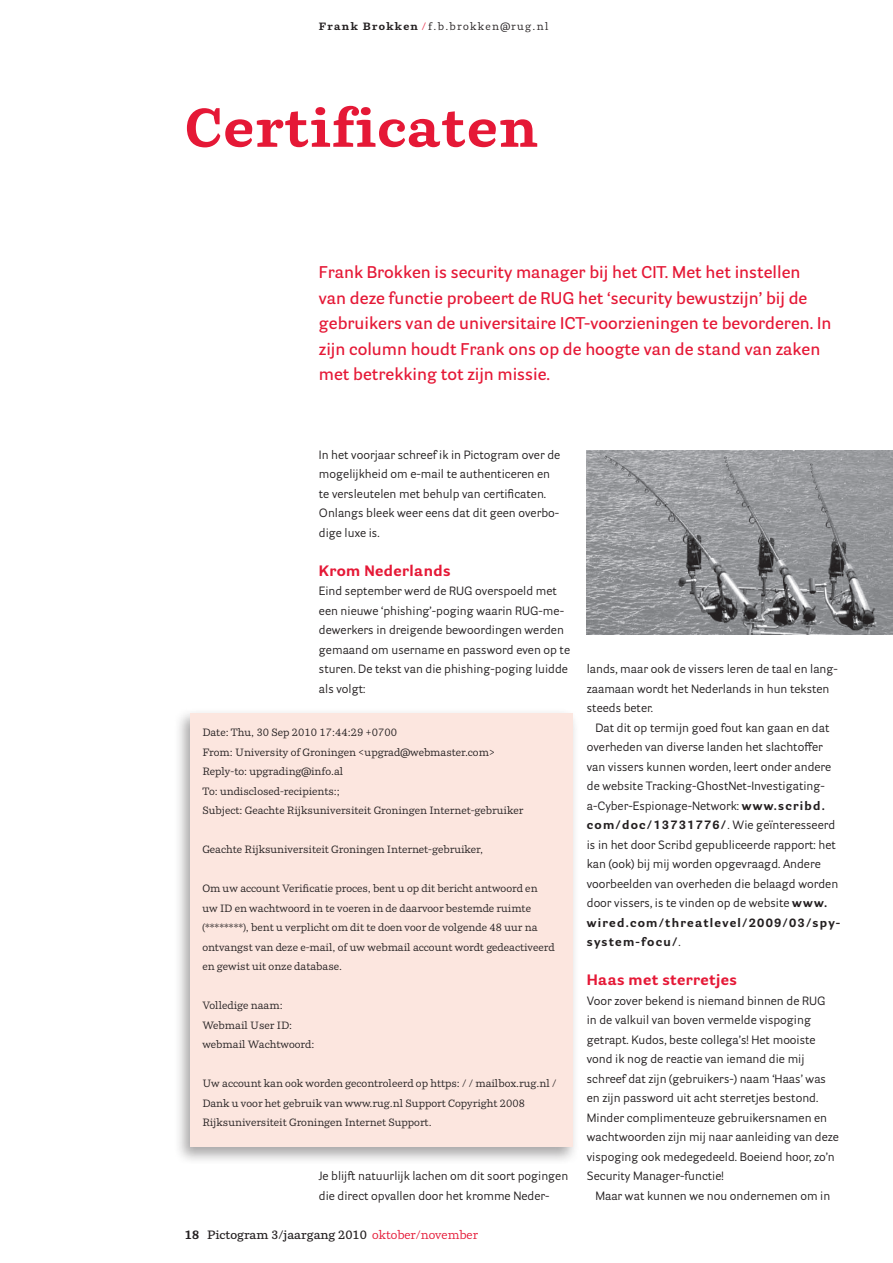
<style>
.page{position:relative;width:893px;height:1263px;background:#fff}
.page>*{position:absolute;margin:0;border:0;box-sizing:border-box;transform-origin:0 0}
.t1{font:700 54px "Parry";letter-spacing:.025em;color:#e51836}
.t2{font:600 16.5px/25.5px "Parry Grotesque";color:#e51836}
.t3{font:700 15px "Parry Grotesque";letter-spacing:.025em;color:#e51836}
.t4{font:12px/19.5px "Parry Grotesque";color:#231f20}
.t5{font:600 12px "Parry";color:#231f20}
.t6{font:10.5px/19.5px "Parry";color:#231f20}
.t7{font:10.5px "Parry";letter-spacing:.125em;color:#231f20}
.s1{font-weight:700}
.s2{color:#e51836}
.s3{font-weight:400;color:#e51836}
</style>
<div class="page">
<div style="left:173px;top:707px;width:407px;height:457px;background:#231f20;opacity:.4"></div>
<div style="left:191px;top:713px;width:382px;height:434px;background:#fce6df"></div>
<img style="left:587px;top:451px;width:306px;height:183px">
<p class="t7" style="left:319px;top:20px;width:231px"><span class="s1">Frank Brokken</span> <span class="s2">/</span> f.b.brokken@rug.nl</p>
<h1 class="t1" style="left:185px;top:93px;width:354px">Certificaten</h1>
<p class="t2" style="left:319px;top:259px;width:514px">Frank Brokken is security manager bij het CIT. Met het instellen van deze functie probeert de RUG het ‘security bewustzijn’ bij de gebruikers van de universitaire ICT-voorzieningen te bevorderen. In zijn column houdt Frank ons op de hoogte van de stand van zaken met betrekking tot zijn missie.</p>
<p class="t4" style="left:319px;top:445px;width:243px">In het voorjaar schreef ik in Pictogram over de mogelijkheid om e-mail te authenticeren en te versleutelen met behulp van certificaten.<br>Onlangs bleek weer eens dat dit geen overbo&shy;dige luxe is.</p>
<p class="t3" style="left:319px;top:561px;width:133px">Krom Nederlands</p>
<p class="t4" style="left:319px;top:581px;width:253px">Eind september werd de RUG overspoeld met een nieuwe ‘phishing’-poging waarin RUG-me&shy;dewerkers in dreigende bewoordingen werden gemaand om username en password even op te sturen. De tekst van die phishing-poging luidde als volgt:</p>
<p class="t6" style="left:202px;top:722px;width:322px">Date: Thu, 30 Sep 2010 17:44:29 +0700<br>From: University of Groningen &lt;upgrad@webmaster.com&gt; Reply-to: upgrading@info.al<br>To: undisclosed-recipients:;<br>Subject: Geachte Rijksuniversiteit Groningen Internet-gebruiker</p>
<p class="t6" style="left:202px;top:839px;width:282px">Geachte Rijksuniversiteit Groningen Internet-gebruiker,</p>
<p class="t6" style="left:202px;top:878px;width:354px">Om uw account Verificatie proces, bent u op dit bericht antwoord en uw ID en wachtwoord in te voeren in de daarvoor bestemde ruimte (********), bent u verplicht om dit te doen voor de volgende 48 uur na ontvangst van deze e-mail, of uw webmail account wordt gedeactiveerd en gewist uit onze database.</p>
<p class="t6" style="left:202px;top:995px;width:114px">Volledige naam:<br>Webmail User ID: webmail Wachtwoord:</p>
<p class="t6" style="left:202px;top:1073px;width:356px">Uw account kan ook worden gecontroleerd op https: / / mailbox.rug.nl /<br>Dank u voor het gebruik van www.rug.nl Support Copyright 2008<br>Rijksuniversiteit Groningen Internet Support.</p>
<p class="t4" style="left:319px;top:1166px;width:251px">Je blijft natuurlijk lachen om dit soort pogingen die direct opvallen door het kromme Neder-</p>
<p class="t5" style="left:185px;top:1227px;width:295px"><span class="s1">18</span> Pictogram 3/jaargang 2010 <span class="s3">oktober/november</span></p>
<p class="t4" style="left:587px;top:659px;width:253px">lands, maar ook de vissers leren de taal en lang&shy;zaamaan wordt het Nederlands in hun teksten steeds beter.</p>
<p class="t4" style="left:587px;top:717px;width:255px;text-indent:9px">Dat dit op termijn goed fout kan gaan en dat overheden van diverse landen het slachtoffer van vissers kunnen worden, leert onder andere de website Tracking-GhostNet-Investigating&shy;a-Cyber-Espionage-Network: <span class="s1">www.scribd. com/doc/13731776/</span>. Wie geïnteresseerd is in het door Scribd gepubliceerde rapport: het kan (ook) bij mij worden opgevraagd. Andere voorbeelden van overheden die belaagd worden door vissers, is te vinden op de website <span class="s1">www. wired.com/threatlevel/2009/03/spy&shy;system-focu/</span>.</p>
<p class="t3" style="left:587px;top:970px;width:152px">Haas met sterretjes</p>
<p class="t4" style="left:587px;top:990px;width:254px">Voor zover bekend is niemand binnen de RUG<br>in de valkuil van boven vermelde vispoging getrapt. Kudos, beste collega’s! Het mooiste vond ik nog de reactie van iemand die mij schreef dat zijn (gebruikers-) naam ‘Haas’ was en zijn password uit acht sterretjes bestond.<br>Minder complimenteuze gebruikersnamen en wachtwoorden zijn mij naar aanleiding van deze vispoging ook medegedeeld. Boeiend hoor, zo’n Security Manager-functie!</p>
<p class="t4" style="left:595px;top:1185px;width:236px">Maar wat kunnen we nou ondernemen om in</p>
</div>
